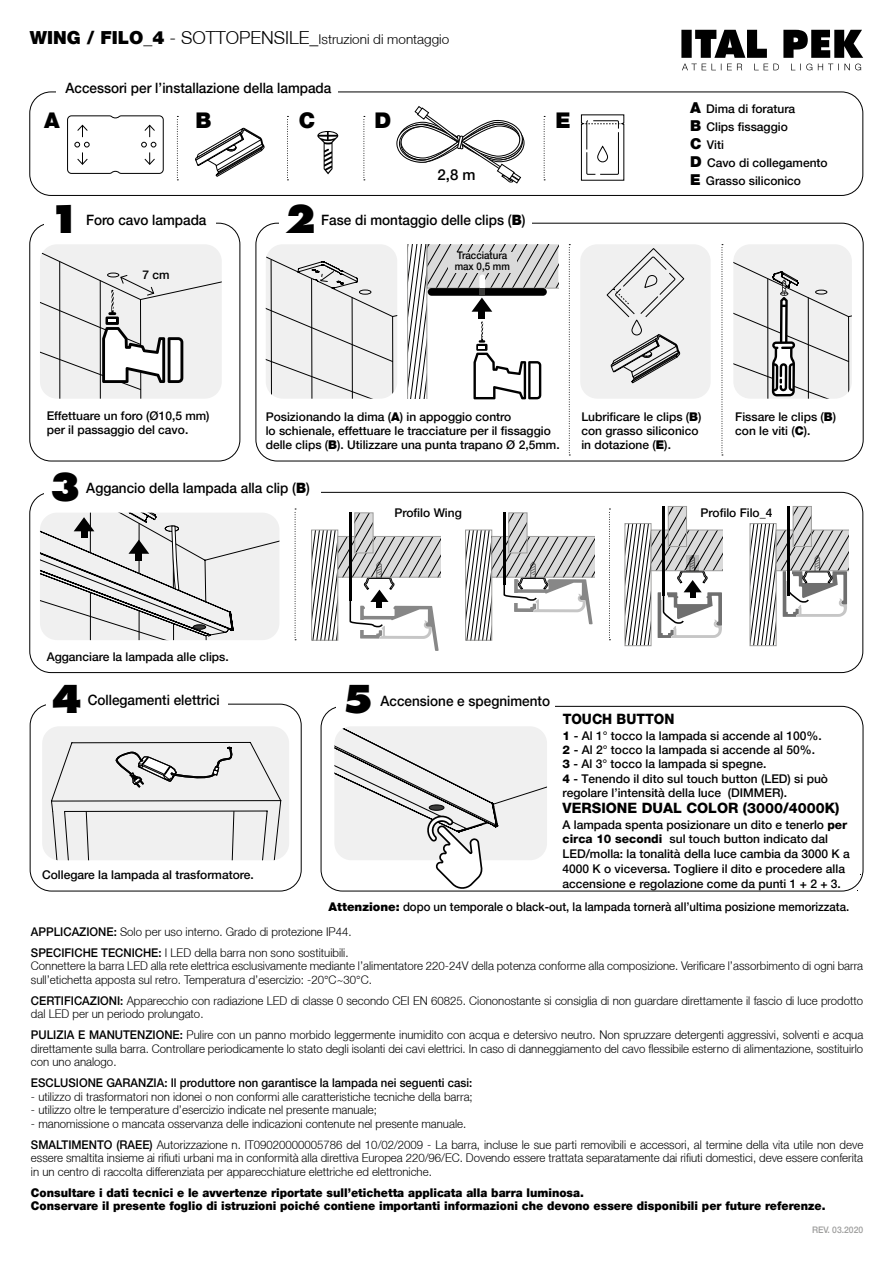
<style>
.page{position:relative;width:893px;height:1263px;background:#fff}
.page>*{position:absolute;margin:0;border:0;box-sizing:border-box;transform-origin:0 0}
.t1{font:800 37.5px "Futura LT";color:#000}
.t2{font:900 21.6px "Helvetica Neue LT";color:#000}
.t3{font:500 15px "Helvetica Neue LT";color:#000}
.t4{font:500 14.25px "Helvetica Neue LT";color:#000;scale:.95 1}
.t5{font:800 14.25px "Helvetica Neue LT";color:#000}
.t6{font:800 14.25px "Helvetica Neue LT";color:#000;scale:.95 1}
.t7{font:300 13.5px "Helvetica Neue LT";color:#000}
.t8{font:300 12px/13.5px "Helvetica Neue LT";color:#000;scale:.95 1}
.t9{font:500 12px/14.4px "Helvetica Neue LT";color:#000}
.t10{font:900 12px/13.5px "Helvetica Neue LT";color:#000;scale:.95 1}
.t11{font:500 12px "Helvetica Neue LT";color:#000;scale:.95 1}
.t12{font:500 10.5px/10.5px "Helvetica Neue LT";color:#000;scale:.93 1}
.t13{font:500 9px "Helvetica Neue LT";color:#9d9d9c;scale:.95 1}
.s1{font-weight:900;font-size:18px}
.s2{font-size:18px}
.s3{font-family:"Futura LT";font-weight:800;font-size:18px}
.s4{font-weight:900;font-size:15px}
.s5{font-weight:900}
.s6{font-weight:800}
.s7{font-weight:500}
</style>
<div class="page">
<div style="left:29px;top:492px;width:834px;height:181px;border:1px solid #000;border-radius:21px"></div>
<div style="left:29px;top:223px;width:211px;height:238px;border:1px solid #000;border-radius:21px"></div>
<svg style="left:681px;top:30px;width:182px;height:28px"></svg>
<svg style="left:682px;top:64px;width:179px;height:6px"></svg>
<div style="left:44px;top:208px;width:172px;height:25px;background:#fff"></div>
<div style="left:44px;top:475px;width:277px;height:26px;background:#fff"></div>
<div style="left:321px;top:706px;width:542px;height:185px;border:1px solid #000;border-radius:21px"></div>
<div style="left:30px;top:704px;width:272px;height:187px;border:1px solid #000;border-radius:21px"></div>
<div style="left:42px;top:726px;width:247px;height:134px;background:#f0f0f0;border-radius:17px"></div>
<svg style="left:51px;top:742px;width:230px;height:118px"></svg>
<div style="left:337px;top:693px;width:218px;height:26px;background:#fff"></div>
<div style="left:46px;top:689px;width:182px;height:26px;background:#fff"></div>
<svg style="left:40px;top:244px;width:182px;height:155px"></svg>
<svg style="left:465px;top:512px;width:130px;height:129px"></svg>
<svg style="left:311px;top:512px;width:130px;height:139px"></svg>
<svg style="left:40px;top:513px;width:239px;height:127px"></svg>
<svg style="left:295px;top:509px;width:1px;height:131px"></svg>
<svg style="left:609px;top:509px;width:1px;height:131px"></svg>
<svg style="left:334px;top:726px;width:213px;height:164px"></svg>
<div style="left:849px;top:508px;width:12px;height:83px;background:#fff"></div>
<svg style="left:750px;top:506px;width:99px;height:140px"></svg>
<svg style="left:624px;top:506px;width:99px;height:140px"></svg>
<svg style="left:266px;top:244px;width:131px;height:155px"></svg>
<div style="left:359px;top:290px;width:12px;height:4px;border:1px solid #000;border-radius:50%"></div>
<div style="left:580px;top:244px;width:131px;height:155px;background:#f0f0f0;border-radius:17px"></div>
<svg style="left:733px;top:244px;width:119px;height:155px"></svg>
<svg style="left:569px;top:244px;width:1px;height:212px"></svg>
<svg style="left:722px;top:244px;width:1px;height:212px"></svg>
<svg style="left:607px;top:249px;width:77px;height:68px"></svg>
<div style="left:632px;top:320px;width:10px;height:15px;border:1px solid #000;border-radius:5px"></div>
<svg style="left:611px;top:334px;width:69px;height:49px"></svg>
<svg style="left:407px;top:244px;width:151px;height:155px"></svg>
<div style="left:448px;top:252px;width:68px;height:20px;background:#dadada"></div>
<div style="left:29px;top:92px;width:834px;height:104px;border:1px solid #000;border-radius:21px"></div>
<svg style="left:177px;top:116px;width:1px;height:64px"></svg>
<svg style="left:287px;top:116px;width:1px;height:64px"></svg>
<svg style="left:544px;top:116px;width:1px;height:64px"></svg>
<svg style="left:364px;top:116px;width:1px;height:64px"></svg>
<div style="left:56px;top:76px;width:281px;height:25px;background:#fff"></div>
<svg style="left:581px;top:114px;width:43px;height:67px"></svg>
<div style="left:597px;top:146px;width:11px;height:16px;border:1px solid #000;border-radius:5px"></div>
<svg style="left:195px;top:128px;width:70px;height:49px"></svg>
<svg style="left:317px;top:131px;width:21px;height:43px"></svg>
<svg style="left:396px;top:106px;width:128px;height:77px"></svg>
<div style="left:437px;top:170px;width:44px;height:10px;background:#fff"></div>
<svg style="left:67px;top:115px;width:97px;height:59px"></svg>
<p class="t7" style="left:30px;top:31px;width:421px"><span class="s1">WING / FILO_4</span> <span class="s2">- SOTTOPENSILE</span><span class="s3">_</span>Istruzioni di montaggio</p>
<p class="t4" style="left:66px;top:79px;width:281px">Accessori per l’installazione della lampada</p>
<h2 class="t2" style="left:44px;top:107px;width:17px">A</h2>
<p class="t9" style="left:690px;top:99px;width:139px;line-height:18px"><span class="s4">A</span> Dima di foratura<br><span class="s4">B</span> Clips fissaggio<br><span class="s4">C</span> Viti<br><span class="s4">D</span> Cavo di collegamento<br><span class="s4">E</span> Grasso siliconico</p>
<h2 class="t2" style="left:195px;top:107px;width:18px">B</h2>
<h2 class="t2" style="left:299px;top:107px;width:18px">C</h2>
<h2 class="t2" style="left:555px;top:107px;width:17px">E</h2>
<h2 class="t2" style="left:375px;top:107px;width:18px">D</h2>
<p class="t3" style="left:437px;top:166px;width:40px">2,8 m</p>
<h1 class="t1" style="left:50px;top:195px;width:33px">1</h1>
<p class="t4" style="left:86px;top:211px;width:128px">Foro cavo lampada</p>
<h1 class="t1" style="left:285px;top:195px;width:33px">2</h1>
<p class="t9" style="left:142px;top:268px;width:29px">7 cm</p>
<p class="t4" style="left:321px;top:212px;width:216px">Fase di montaggio delle clips (<span class="s5">B</span>)</p>
<p class="t12" style="left:455px;top:250px;width:61px">Tracciatura max 0,5 mm</p>
<p class="t9" style="left:47px;top:408px;width:164px">Effettuare un foro (Ø10,5 mm) per il passaggio del cavo.</p>
<p class="t9" style="left:266px;top:409px;width:295px">Posizionando la dima (<span class="s5">A</span>) in appoggio contro<br>lo schienale, effettuare le tracciature per il fissaggio delle clips (<span class="s5">B</span>). Utilizzare una punta trapano Ø 2,5mm.</p>
<p class="t9" style="left:735px;top:409px;width:102px">Fissare le clips (<span class="s5">B</span>) con le viti (<span class="s5">C</span>).</p>
<p class="t9" style="left:581px;top:409px;width:122px">Lubrificare le clips (<span class="s5">B</span>) con grasso siliconico in dotazione (<span class="s5">E</span>).</p>
<h1 class="t1" style="left:50px;top:463px;width:33px">3</h1>
<p class="t4" style="left:86px;top:479px;width:237px">Aggancio della lampada alla clip (<span class="s5">B</span>)</p>
<p class="t9" style="left:394px;top:506px;width:69px">Profilo Wing</p>
<p class="t9" style="left:701px;top:506px;width:73px">Profilo Filo_4</p>
<p class="t9" style="left:47px;top:649px;width:184px">Agganciare la lampada alle clips.</p>
<h1 class="t1" style="left:51px;top:675px;width:33px">4</h1>
<p class="t4" style="left:88px;top:691px;width:141px">Collegamenti elettrici</p>
<p class="t9" style="left:42px;top:868px;width:213px">Collegare la lampada al trasformatore.</p>
<h1 class="t1" style="left:342px;top:675px;width:33px">5</h1>
<p class="t4" style="left:381px;top:693px;width:180px">Accensione e spegnimento</p>
<p class="t6" style="left:563px;top:711px;width:119px">TOUCH BUTTON</p>
<p class="t9" style="left:563px;top:728px;width:267px"><span class="s6">1</span> - Al 1° tocco la lampada si accende al 100%.<br><span class="s6">2</span> - Al 2° tocco la lampada si accende al 50%.<br><span class="s6">3</span> - Al 3° tocco la lampada si spegne.<br><span class="s6">4</span> - Tenendo il dito sul touch button (LED) si può regolare l’intensità della luce (DIMMER).</p>
<p class="t5" style="left:563px;top:800px;width:278px">VERSIONE DUAL COLOR (3000/4000K)</p>
<p class="t9" style="left:563px;top:817px;width:289px">A lampada spenta posizionare un dito e tenerlo <span class="s6">per circa 10 secondi</span> sul touch button indicato dal LED/molla: la tonalità della luce cambia da 3000 K a 4000 K o viceversa. Togliere il dito e procedere alla accensione e regolazione come da punti 1 + 2 + 3.</p>
<p class="t11" style="left:329px;top:899px;width:550px"><span class="s5">Attenzione:</span> dopo un temporale o black-out, la lampada tornerà all’ultima posizione memorizzata.</p>
<p class="t8" style="left:31px;top:921px;width:339px;line-height:21px"><span class="s7">APPLICAZIONE:</span> Solo per uso interno. Grado di protezione IP44.<br><span class="s7">SPECIFICHE TECNICHE:</span> I LED della barra non sono sostituibili.</p>
<p class="t8" style="left:31px;top:959px;width:878px">Connettere la barra LED alla rete elettrica esclusivamente mediante l’alimentatore 220-24V della potenza conforme alla composizione. Verificare l’assorbimento di ogni barra sull’etichetta apposta sul retro. Temperatura d’esercizio: -20°C~30°C.</p>
<p class="t8" style="left:31px;top:993px;width:878px"><span class="s7">CERTIFICAZIONI:</span> Apparecchio con radiazione LED di classe 0 secondo CEI EN 60825. Ciononostante si consiglia di non guardare direttamente il fascio di luce prodotto dal LED per un periodo prolungato.</p>
<p class="t8" style="left:31px;top:1028px;width:878px;text-align:justify"><span class="s7">PULIZIA E MANUTENZIONE:</span> Pulire con un panno morbido leggermente inumidito con acqua e detersivo neutro. Non spruzzare detergenti aggressivi, solventi e acqua direttamente sulla barra. Controllare periodicamente lo stato degli isolanti dei cavi elettrici. In caso di danneggiamento del cavo flessibile esterno di alimentazione, sostituirlo con uno analogo.</p>
<p class="t11" style="left:31px;top:1076px;width:466px">ESCLUSIONE GARANZIA: Il produttore non garantisce la lampada nei seguenti casi:</p>
<p class="t8" style="left:31px;top:1089px;width:467px">- utilizzo di trasformatori non idonei o non conformi alle caratteristiche tecniche della barra;</p>
<p class="t8" style="left:31px;top:1103px;width:366px">- utilizzo oltre le temperature d’esercizio indicate nel presente manuale;</p>
<p class="t8" style="left:31px;top:1113px;width:878px;line-height:21px">- manomissione o mancata osservanza delle indicazioni contenute nel presente manuale.<br><span class="s7">SMALTIMENTO (RAEE)</span> Autorizzazione n. IT09020000005786 del 10/02/2009 - La barra, incluse le sue parti removibili e accessori, al termine della vita utile non deve</p>
<p class="t8" style="left:31px;top:1151px;width:878px">essere smaltita insieme ai rifiuti urbani ma in conformità alla direttiva Europea 220/96/EC. Dovendo essere trattata separatamente dai rifiuti domestici, deve essere conferita in un centro di raccolta differenziata per apparecchiature elettriche ed elettroniche.</p>
<p class="t10" style="left:31px;top:1186px;width:838px">Consultare i dati tecnici e le avvertenze riportate sull’etichetta applicata alla barra luminosa.<br>Conservare il presente foglio di istruzioni poiché contiene importanti informazioni che devono essere disponibili per future referenze.</p>
<p class="t13" style="left:812px;top:1225px;width:55px">REV. 03.2020</p>
</div>
